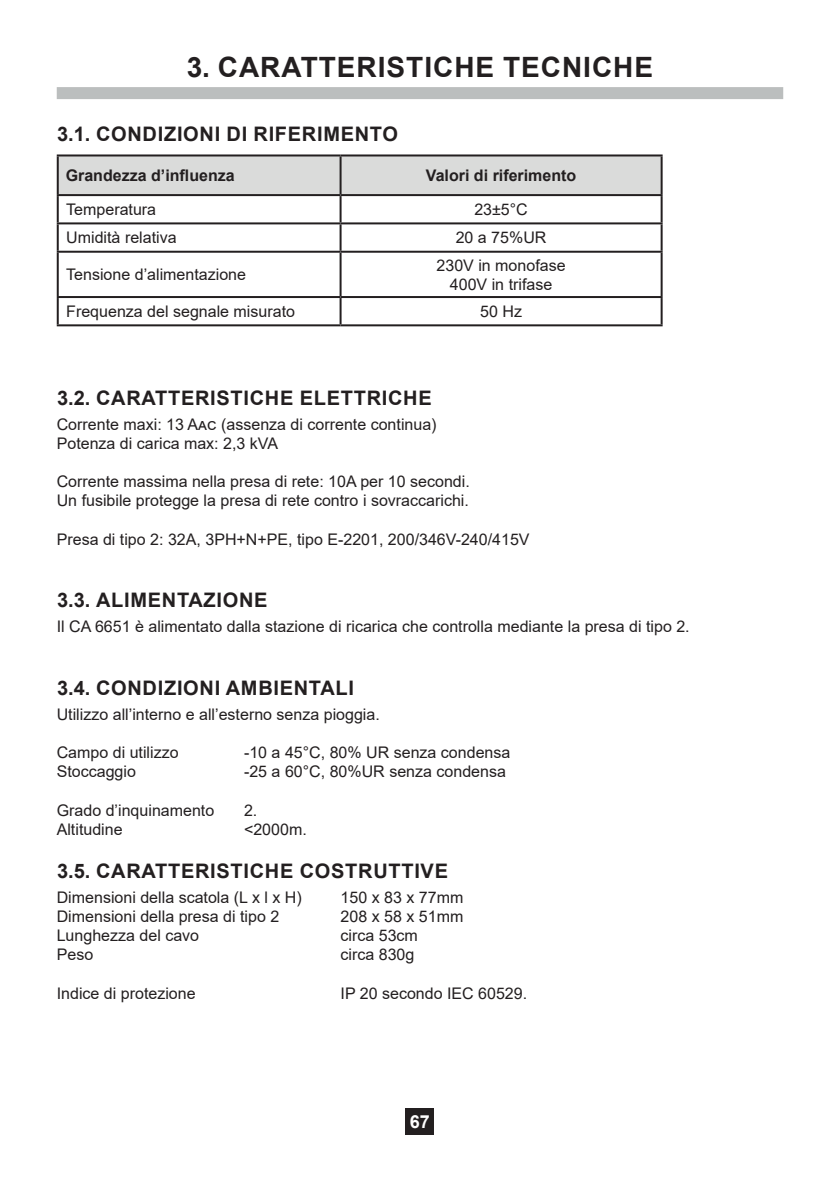
<style>
.page{position:relative;width:840px;height:1191px;background:#fff}
.page>*{position:absolute;margin:0;border:0;box-sizing:border-box;transform-origin:0 0}
.t1{font:700 28px "Arial";letter-spacing:.035em;color:#231f20}
.t2{font:700 20px "Arial";letter-spacing:.035em;color:#231f20}
.t3{font:700 18px "Arial";color:#fff}
.t4{font:16px/19.2px "Arial";color:#231f20}
.t5{font:700 16px "Arial";color:#231f20}
</style>
<div class="page">
<div style="left:405px;top:1108px;width:29px;height:26px;background:#231f20"></div>
<div style="left:57px;top:87px;width:725px;height:12px;background:#bbbebe"></div>
<div style="left:59px;top:156px;width:601px;height:38px;background:#dadbda"></div>
<hr style="left:57px;top:154px;width:283px;height:2px;background:#231f20">
<hr style="left:340px;top:154px;width:322px;height:2px;background:#231f20">
<hr style="left:57px;top:194px;width:283px;height:2px;background:#231f20">
<hr style="left:340px;top:194px;width:322px;height:2px;background:#231f20">
<hr style="left:57px;top:222px;width:283px;height:2px;background:#231f20">
<hr style="left:340px;top:222px;width:322px;height:2px;background:#231f20">
<hr style="left:57px;top:251px;width:283px;height:2px;background:#231f20">
<hr style="left:340px;top:251px;width:322px;height:2px;background:#231f20">
<hr style="left:57px;top:296px;width:283px;height:2px;background:#231f20">
<hr style="left:340px;top:296px;width:322px;height:2px;background:#231f20">
<hr style="left:57px;top:324px;width:283px;height:2px;background:#231f20">
<hr style="left:340px;top:324px;width:322px;height:2px;background:#231f20">
<hr style="left:57px;top:156px;width:2px;height:38px;background:#231f20">
<hr style="left:57px;top:196px;width:2px;height:26px;background:#231f20">
<hr style="left:57px;top:224px;width:2px;height:27px;background:#231f20">
<hr style="left:57px;top:253px;width:2px;height:43px;background:#231f20">
<hr style="left:57px;top:298px;width:2px;height:26px;background:#231f20">
<hr style="left:339px;top:156px;width:2px;height:38px;background:#231f20">
<hr style="left:660px;top:156px;width:2px;height:38px;background:#231f20">
<hr style="left:339px;top:196px;width:2px;height:26px;background:#231f20">
<hr style="left:660px;top:196px;width:2px;height:26px;background:#231f20">
<hr style="left:339px;top:224px;width:2px;height:27px;background:#231f20">
<hr style="left:660px;top:224px;width:2px;height:27px;background:#231f20">
<hr style="left:339px;top:253px;width:2px;height:43px;background:#231f20">
<hr style="left:660px;top:253px;width:2px;height:43px;background:#231f20">
<hr style="left:339px;top:298px;width:2px;height:26px;background:#231f20">
<hr style="left:660px;top:298px;width:2px;height:26px;background:#231f20">
<h1 class="t1" style="left:187px;top:48px;width:467px">3. CARATTERISTICHE TECNICHE</h1>
<p class="t2" style="left:57px;top:120px;width:342px">3.1. CONDIZIONI DI RIFERIMENTO</p>
<p class="t5" style="left:66px;top:164px;width:170px">Grandezza d’influenza</p>
<p class="t5" style="left:425px;top:164px;width:152px">Valori di riferimento</p>
<p class="t4" style="left:66px;top:200px;width:91px">Temperatura</p>
<p class="t4" style="left:474px;top:200px;width:55px">23±5°C</p>
<p class="t4" style="left:66px;top:228px;width:112px">Umidità relativa</p>
<p class="t4" style="left:455px;top:228px;width:92px">20 a 75%UR</p>
<p class="t4" style="left:66px;top:265px;width:181px">Tensione d’alimentazione</p>
<p class="t4" style="left:436px;top:255px;width:130px;text-align:center">230V in monofase<br>400V in trifase</p>
<p class="t4" style="left:66px;top:302px;width:230px">Frequenza del segnale misurato</p>
<p class="t4" style="left:480px;top:302px;width:43px">50 Hz</p>
<p class="t2" style="left:57px;top:384px;width:376px">3.2. CARATTERISTICHE ELETTRICHE</p>
<p class="t4" style="left:57px;top:414px;width:381px">Corrente maxi: 13 Aac (assenza di corrente continua)<br>Potenza di carica max: 2,3 kVA</p>
<p class="t4" style="left:57px;top:472px;width:414px">Corrente massima nella presa di rete: 10A per 10 secondi.<br>Un fusibile protegge la presa di rete contro i sovraccarichi.</p>
<p class="t4" style="left:57px;top:529px;width:474px">Presa di tipo 2: 32A, 3PH+N+PE, tipo E-2201, 200/346V-240/415V</p>
<p class="t2" style="left:57px;top:586px;width:212px">3.3. ALIMENTAZIONE</p>
<p class="t4" style="left:57px;top:617px;width:634px">Il CA 6651 è alimentato dalla stazione di ricarica che controlla mediante la presa di tipo 2.</p>
<p class="t2" style="left:57px;top:673px;width:298px">3.4. CONDIZIONI AMBIENTALI</p>
<p class="t4" style="left:57px;top:704px;width:324px">Utilizzo all’interno e all’esterno senza pioggia.</p>
<p class="t4" style="left:57px;top:742px;width:123px">Campo di utilizzo</p>
<p class="t4" style="left:244px;top:742px;width:268px">-10 a 45°C, 80% UR senza condensa</p>
<p class="t4" style="left:57px;top:762px;width:81px">Stoccaggio</p>
<p class="t4" style="left:244px;top:762px;width:263px">-25 a 60°C, 80%UR senza condensa</p>
<p class="t4" style="left:57px;top:800px;width:159px">Grado d’inquinamento</p>
<p class="t4" style="left:244px;top:800px;width:15px">2.</p>
<p class="t4" style="left:57px;top:819px;width:67px">Altitudine</p>
<p class="t4" style="left:244px;top:819px;width:64px">&lt;2000m.</p>
<p class="t2" style="left:57px;top:857px;width:392px">3.5. CARATTERISTICHE COSTRUTTIVE</p>
<p class="t4" style="left:57px;top:887px;width:246px">Dimensioni della scatola (L x l x H)</p>
<p class="t4" style="left:340px;top:887px;width:124px">150 x 83 x 77mm</p>
<p class="t4" style="left:57px;top:906px;width:224px">Dimensioni della presa di tipo 2</p>
<p class="t4" style="left:340px;top:906px;width:124px">208 x 58 x 51mm</p>
<p class="t4" style="left:57px;top:926px;width:144px">Lunghezza del cavo</p>
<p class="t4" style="left:340px;top:926px;width:79px">circa 53cm</p>
<p class="t4" style="left:57px;top:945px;width:38px">Peso</p>
<p class="t4" style="left:340px;top:945px;width:75px">circa 830g</p>
<p class="t4" style="left:57px;top:983px;width:140px">Indice di protezione</p>
<p class="t4" style="left:340px;top:983px;width:188px">IP 20 secondo IEC 60529.</p>
<p class="t3" style="left:410px;top:1108px;width:22px">67</p>
</div>
